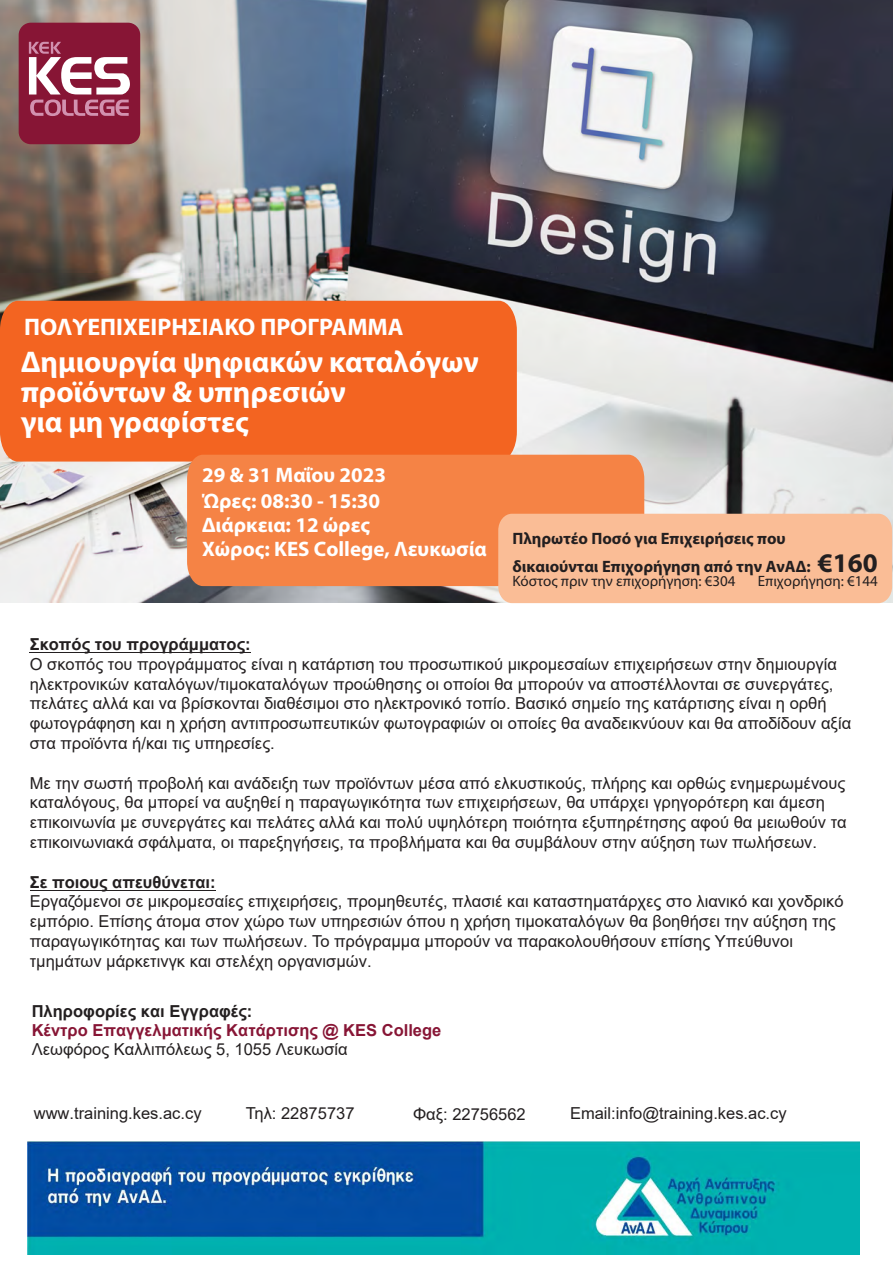
<style>
.page{position:relative;width:893px;height:1263px;background:#fff}
.page>*{position:absolute;margin:0;border:0;box-sizing:border-box;transform-origin:0 0}
.t1{font:700 30px/30px "Myriad Pro";color:#fff}
.t2{font:700 24px "Myriad Pro";color:#fff}
.t3{font:700 21px/24.8px "Myriad Pro";color:#fff}
.t4{font:16.5px/19.8px "Arial";color:#231f20}
.t5{font:700 16.5px/28.2px "Myriad Pro";color:#231f20}
.t6{font:700 16.5px "Arial";color:#231f20}
.t7{font:700 16.5px "Arial";color:#871535}
.t8{font:15px "Myriad Pro";color:#231f20}
.s1{font-size:27px}
</style>
<div class="page">
<img style="left:0;top:1px;width:892px;height:601px">
<img style="left:27px;top:1141px;width:833px;height:114px">
<div style="left:0;top:301px;width:517px;height:161px;background:#f36421"></div>
<div style="left:187px;top:455px;width:457px;height:131px;background:#f58345"></div>
<div style="left:498px;top:514px;width:394px;height:89px;background:#fabd96"></div>
<div style="left:19px;top:23px;width:121px;height:121px;background:#871535;border-radius:12px"></div>
<svg style="left:29px;top:42px;width:101px;height:74px"></svg>
<hr style="left:30px;top:652px;width:221px;height:1px;background:#231f20">
<hr style="left:30px;top:890px;width:186px;height:1px;background:#231f20">
<h2 class="t2" style="left:24px;top:311px;width:381px">ΠΟΛΥΕΠΙΧΕΙΡΗΣΙΑΚΟ ΠΡΟΓΡΑΜΜΑ</h2>
<h1 class="t1" style="left:21px;top:346px;width:459px">Δημιουργία ψηφιακών καταλόγων προϊόντων &amp; υπηρεσιών<br>για μη γραφίστες</h1>
<p class="t3" style="left:202px;top:462px;width:286px">29 &amp; 31 Μαΐου 2023<br>Ώρες: 08:30 - 15:30<br>Διάρκεια: 12 ώρες<br>Χώρος: KES College, Λευκωσία</p>
<p class="t5" style="left:512px;top:524px;width:367px">Πληρωτέο Ποσό για Επιχειρήσεις που<br>δικαιούνται Επιχορήγηση από την ΑνΑΔ: <span class="s1">€160</span></p>
<p class="t8" style="left:512px;top:572px;width:225px">Κόστος πριν την επιχορήγηση: €304</p>
<p class="t8" style="left:758px;top:572px;width:122px">Επιχορήγηση: €144</p>
<p class="t6" style="left:30px;top:633px;width:223px">Σκοπός του προγράμματος:</p>
<p class="t4" style="left:30px;top:654px;width:823px">Ο σκοπός του προγράμματος είναι η κατάρτιση του προσωπικού μικρομεσαίων επιχειρήσεων στην δημιουργία ηλεκτρονικών καταλόγων/τιμοκαταλόγων προώθησης οι οποίοι θα μπορούν να αποστέλλονται σε συνεργάτες, πελάτες αλλά και να βρίσκονται διαθέσιμοι στο ηλεκτρονικό τοπίο. Βασικό σημείο της κατάρτισης είναι η ορθή φωτογράφηση και η χρήση αντιπροσωπευτικών φωτογραφιών οι οποίες θα αναδεικνύουν και θα αποδίδουν αξία στα προϊόντα ή/και τις υπηρεσίες.</p>
<p class="t4" style="left:30px;top:773px;width:818px">Με την σωστή προβολή και ανάδειξη των προϊόντων μέσα από ελκυστικούς, πλήρης και ορθώς ενημερωμένους καταλόγους, θα μπορεί να αυξηθεί η παραγωγικότητα των επιχειρήσεων, θα υπάρχει γρηγορότερη και άμεση επικοινωνία με συνεργάτες και πελάτες αλλά και πολύ υψηλότερη ποιότητα εξυπηρέτησης αφού θα μειωθούν τα επικοινωνιακά σφάλματα, οι παρεξηγήσεις, τα προβλήματα και θα συμβάλουν στην αύξηση των πωλήσεων.</p>
<p class="t6" style="left:30px;top:870px;width:187px">Σε ποιους απευθύνεται:</p>
<p class="t4" style="left:30px;top:892px;width:815px">Εργαζόμενοι σε μικρομεσαίες επιχειρήσεις, προμηθευτές, πλασιέ και καταστηματάρχες στο λιανικό και χονδρικό εμπόριο. Επίσης άτομα στον χώρο των υπηρεσιών όπου η χρήση τιμοκαταλόγων θα βοηθήσει την αύξηση της παραγωγικότητας και των πωλήσεων. Το πρόγραμμα μπορούν να παρακολουθήσουν επίσης Υπεύθυνοι τμημάτων μάρκετινγκ και στελέχη οργανισμών.</p>
<p class="t6" style="left:32px;top:1000px;width:222px">Πληροφορίες και Εγγραφές:</p>
<p class="t7" style="left:32px;top:1019px;width:411px">Kέντρο Επαγγελματικής Κατάρτισης @ KES College</p>
<p class="t4" style="left:32px;top:1039px;width:318px">Λεωφόρος Καλλιπόλεως 5, 1055 Λευκωσία</p>
<p class="t4" style="left:34px;top:1103px;width:169px">www.training.kes.ac.cy</p>
<p class="t4" style="left:246px;top:1103px;width:110px">Τηλ: 22875737</p>
<p class="t4" style="left:413px;top:1104px;width:114px">Φαξ: 22756562</p>
<p class="t4" style="left:570px;top:1103px;width:218px">Email:info@training.kes.ac.cy</p>
</div>
